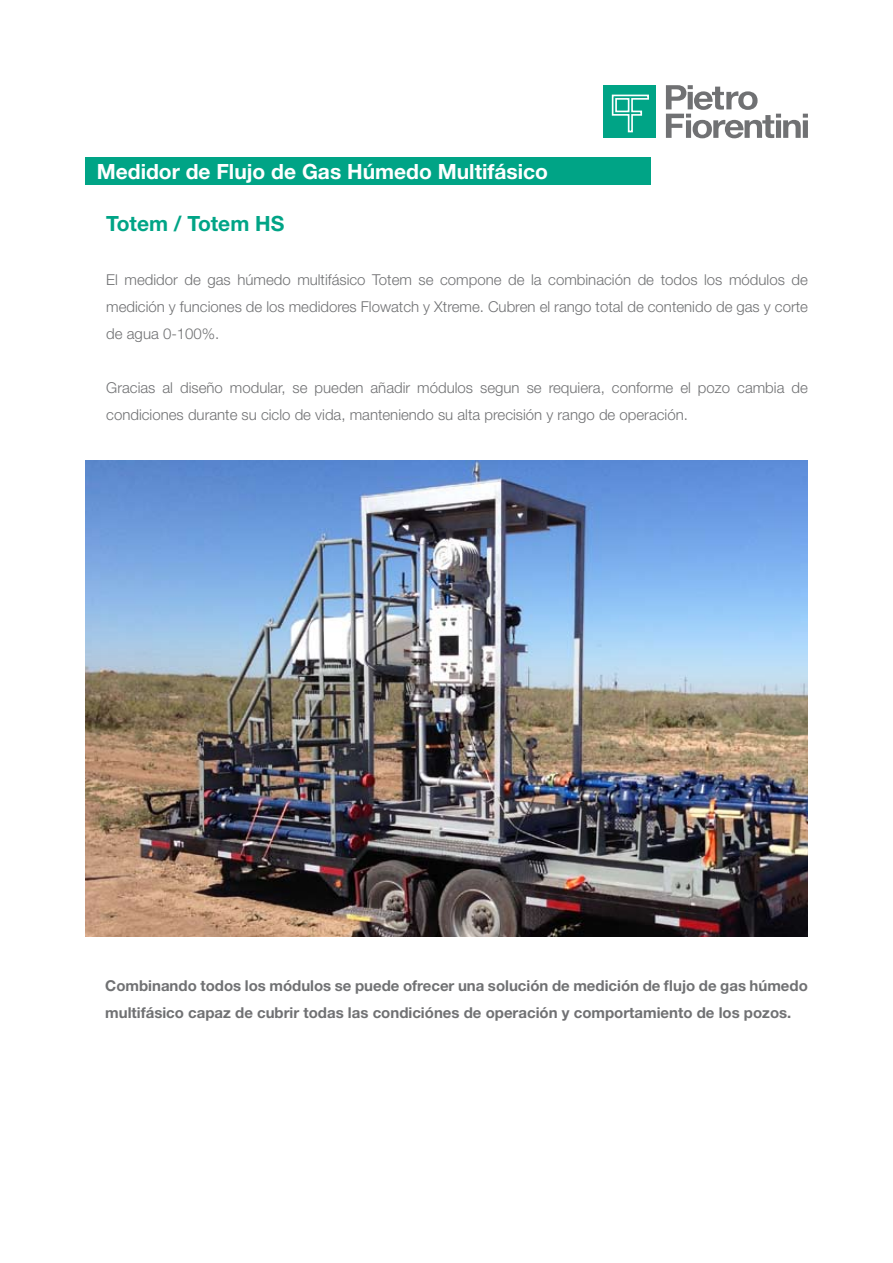
<style>
.page{position:relative;width:893px;height:1263px;background:#fff}
.page>*{position:absolute;margin:0;border:0;box-sizing:border-box;transform-origin:0 0}
.t1{font:700 21px "Helvetica Neue";color:#fff}
.t2{font:700 21px "Helvetica Neue";color:#00a486}
.t3{font:300 15px/27px "Helvetica Neue";color:#707173;text-align:justify}
.t4{font:700 15px/27px "Helvetica Neue";color:#707173}
</style>
<div class="page">
<div style="left:603px;top:85px;width:53px;height:53px;background:#00a486"></div>
<svg style="left:611px;top:94px;width:38px;height:39px"></svg>
<svg style="left:666px;top:85px;width:142px;height:53px"></svg>
<img style="left:85px;top:461px;width:723px;height:476px">
<div style="left:85px;top:157px;width:566px;height:27px;background:#00a486"></div>
<h1 class="t1" style="left:97px;top:159px;width:453px">Medidor de Flujo de Gas Húmedo Multifásico</h1>
<h1 class="t2" style="left:106px;top:211px;width:180px">Totem / Totem HS</h1>
<p class="t3" style="left:106px;top:266px;width:703px">El medidor de gas húmedo multifásico Totem se compone de la combinación de todos los módulos de medición y funciones de los medidores Flowatch y Xtreme. Cubren el rango total de contenido de gas y corte de agua 0-100%.</p>
<p class="t3" style="left:106px;top:374px;width:703px">Gracias al diseño modular, se pueden añadir módulos segun se requiera, conforme el pozo cambia de condiciones durante su ciclo de vida, manteniendo su alta precisión y rango de operación.</p>
<p class="t4" style="left:105px;top:972px;width:704px">Combinando todos los módulos se puede ofrecer una solución de medición de flujo de gas húmedo multifásico capaz de cubrir todas las condiciónes de operación y comportamiento de los pozos.</p>
</div>
